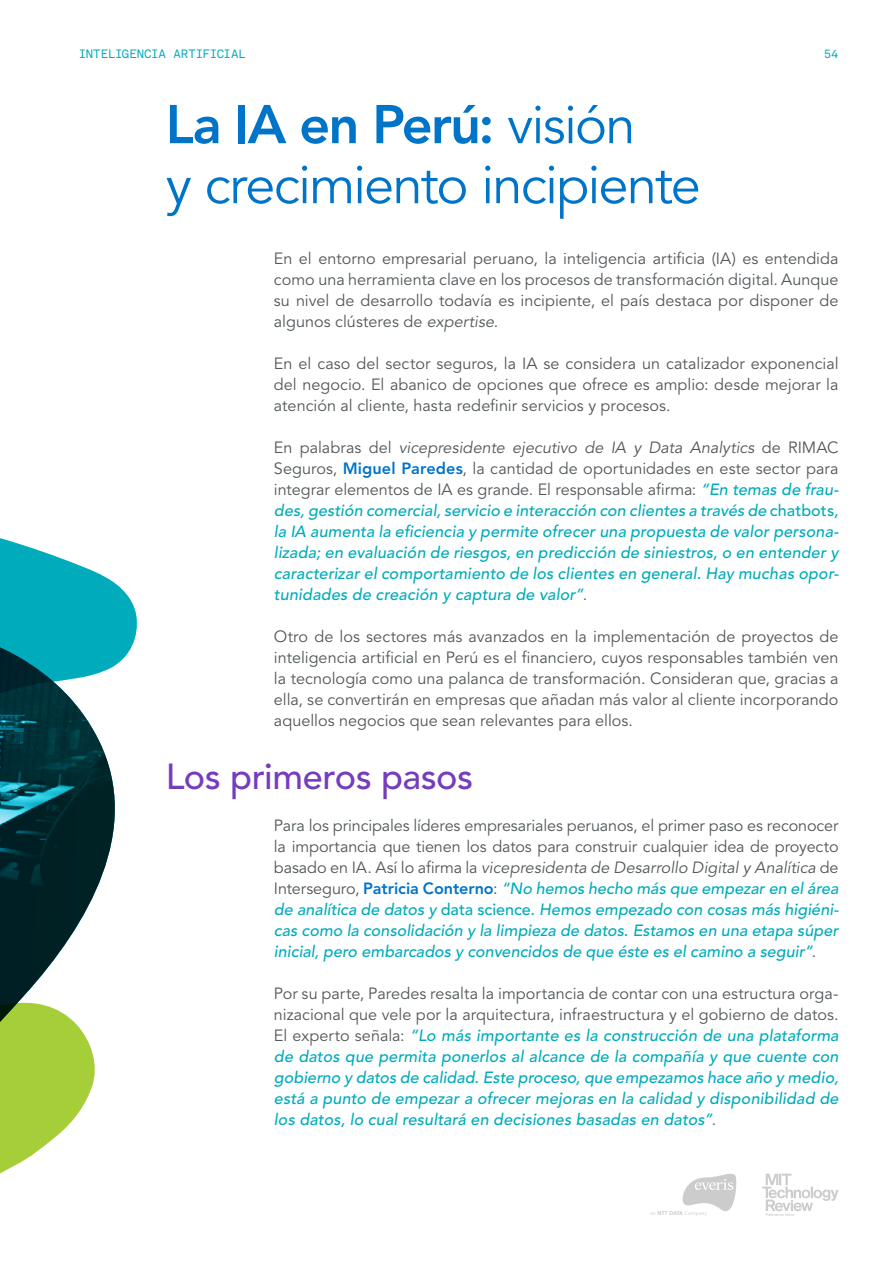
<style>
.page{position:relative;width:893px;height:1263px;background:#fff}
.page>*{position:absolute;margin:0;border:0;box-sizing:border-box;transform-origin:0 0}
.t1{font:54px/60px "Avenir";letter-spacing:-.035em;color:#0074c8}
.t2{font:500 36px "Avenir";letter-spacing:-.015em;color:#753dbd}
.t3{font:italic 500 16.2px/21px "Avenir";letter-spacing:.005em;color:#00acbb;text-align:justify}
.t4{font:16.2px/21px "Avenir";color:#52575a;text-align:justify}
.t5{font:12px "Akkurat Mono";letter-spacing:-.01em;color:#00acbb}
.s1{font-weight:800}
.s2{font-style:italic}
.s3{font-weight:400;font-style:normal;color:#52575a}
.s4{font-weight:400;color:#52575a}
.s5{font-weight:800;font-style:normal;color:#0074c8}
.s6{font-style:normal}
</style>
<div class="page">
<svg style="left:762px;top:1174px;width:76px;height:42px"></svg>
<svg style="left:650px;top:1173px;width:87px;height:43px"></svg>
<svg style="left:0;top:763px;width:115px;height:234px"></svg>
<svg style="left:0;top:538px;width:137px;height:225px"></svg>
<svg style="left:0;top:997px;width:95px;height:177px"></svg>
<p class="t5" style="left:79px;top:46px;width:168px">INTELIGENCIA ARTIFICIAL</p>
<p class="t5" style="left:824px;top:46px;width:16px">54</p>
<h1 class="t1" style="left:166px;top:96px;width:537px"><span class="s1">La IA en Perú:</span> visión<br>y crecimiento incipiente</h1>
<p class="t4" style="left:274px;top:248px;width:566px">En el entorno empresarial peruano, la inteligencia artificia (IA) es entendida como una herramienta clave en los procesos de transformación digital. Aunque su nivel de desarrollo todavía es incipiente, el país destaca por disponer de algunos clústeres de <span class="s2">expertise</span>.</p>
<p class="t4" style="left:274px;top:353px;width:566px">En el caso del sector seguros, la IA se considera un catalizador exponencial del negocio. El abanico de opciones que ofrece es amplio: desde mejorar la atención al cliente, hasta redefinir servicios y procesos.</p>
<p class="t3" style="left:274px;top:437px;width:566px"><span class="s3">En palabras del</span> <span class="s4">vicepresidente ejecutivo de IA y Data Analytics</span> <span class="s3">de RIMAC Seguros,</span> <span class="s5">Miguel Paredes</span><span class="s3">, la cantidad de oportunidades en este sector para integrar elementos de IA es grande. El responsable afirma:</span> “En temas de frau&shy;des, gestión comercial, servicio e interacción con clientes a través de <span class="s6">chatbots</span>, la IA aumenta la eficiencia y permite ofrecer una propuesta de valor persona&shy;lizada; en evaluación de riesgos, en predicción de siniestros, o en entender y caracterizar el comportamiento de los clientes en general. Hay muchas opor&shy;tunidades de creación y captura de valor”<span class="s3">.</span></p>
<p class="t4" style="left:274px;top:626px;width:566px">Otro de los sectores más avanzados en la implementación de proyectos de inteligencia artificial en Perú es el financiero, cuyos responsables también ven la tecnología como una palanca de transformación. Consideran que, gracias a ella, se convertirán en empresas que añadan más valor al cliente incorporando aquellos negocios que sean relevantes para ellos.</p>
<h2 class="t2" style="left:166px;top:755px;width:309px">Los primeros pasos</h2>
<p class="t3" style="left:274px;top:815px;width:566px"><span class="s3">Para los principales líderes empresariales peruanos, el primer paso es reconocer la importancia que tienen los datos para construir cualquier idea de proyecto basado en IA. Así lo afirma la</span> <span class="s4">vicepresidenta de Desarrollo Digital y Analítica</span> <span class="s3">de Interseguro,</span> <span class="s5">Patricia Conterno</span><span class="s3">:</span> “No hemos hecho más que empezar en el área de analítica de datos y <span class="s6">data science</span>. Hemos empezado con cosas más higiéni&shy;cas como la consolidación y la limpieza de datos. Estamos en una etapa súper inicial, pero embarcados y convencidos de que éste es el camino a seguir”<span class="s3">.</span></p>
<p class="t3" style="left:274px;top:983px;width:566px"><span class="s3">Por su parte, Paredes resalta la importancia de contar con una estructura orga&shy;nizacional que vele por la arquitectura, infraestructura y el gobierno de datos.<br>El experto señala:</span> “Lo más importante es la construcción de una plataforma de datos que permita ponerlos al alcance de la compañía y que cuente con gobierno y datos de calidad. Este proceso, que empezamos hace año y medio, está a punto de empezar a ofrecer mejoras en la calidad y disponibilidad de los datos, lo cual resultará en decisiones basadas en datos”<span class="s3">.</span></p>
</div>
